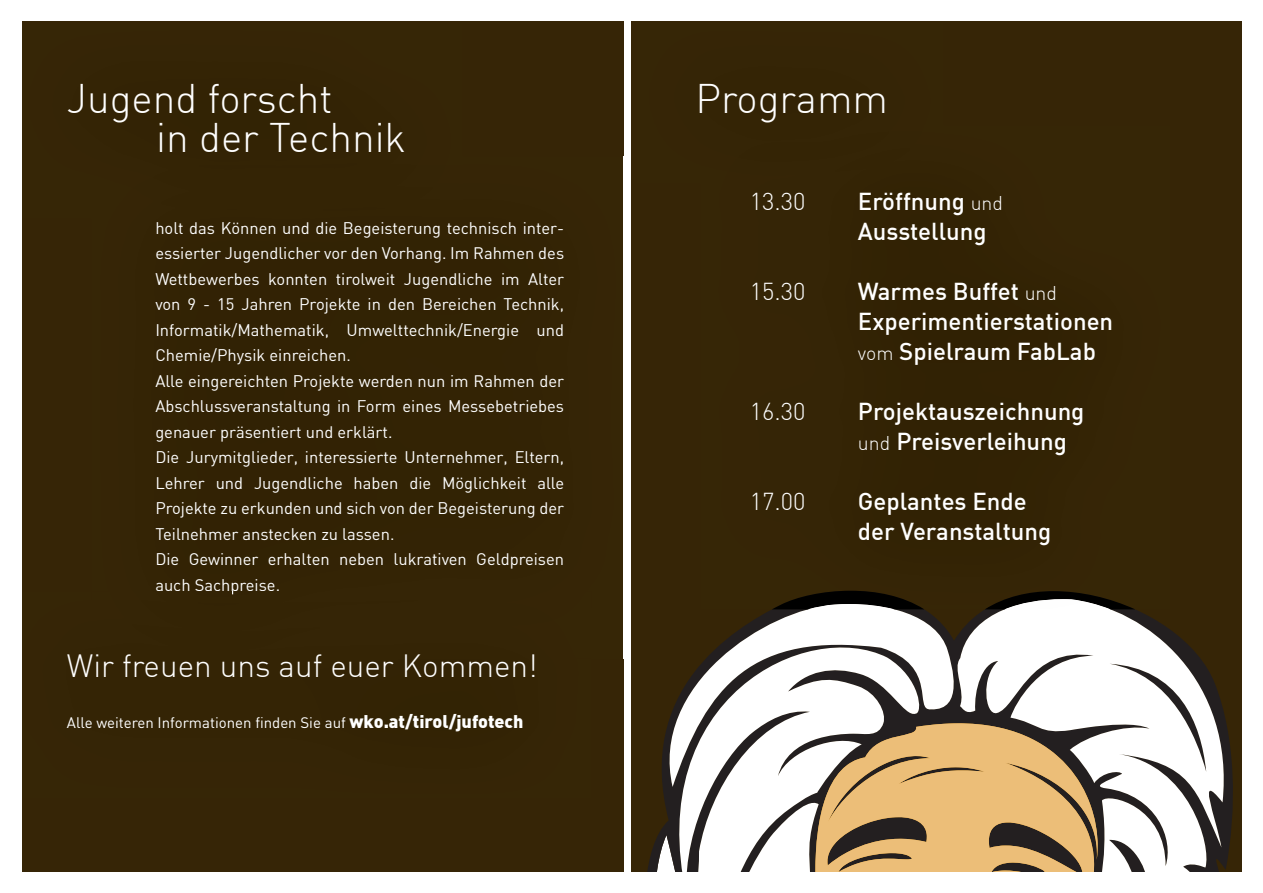
<style>
.page{position:relative;width:1263px;height:893px;background:#fff}
.page>*{position:absolute;margin:0;border:0;box-sizing:border-box;transform-origin:0 0}
.t1{font:300 40.5px/39px "DIN";color:#fff}
.t2{font:300 31.5px "DIN";color:#fff}
.t3{font:500 24px/30px "DIN";color:#fff}
.t4{font:300 24px "DIN";color:#fff}
.t5{font:16.5px/25.5px "DIN";color:#fff}
.t6{font:15px "DIN";color:#fff}
.s1{font-weight:900;font-size:18px}
.s2{font-weight:300;font-size:19.5px}
</style>
<div class="page">
<div style="left:22px;top:21px;width:602px;height:851px;background:#362506"></div>
<div style="left:630px;top:0;width:633px;height:893px;background:#362506"></div>
<hr style="left:627px;top:0;width:4px;height:893px;background:#fff">
<div style="left:22px;top:23px;width:441px;height:195px;background:#352506"></div>
<div style="left:411px;top:156px;width:213px;height:452px;background:#342405"></div>
<div style="left:92px;top:218px;width:319px;height:374px;background:#322304"></div>
<div style="left:592px;top:608px;width:32px;height:51px;background:#362606"></div>
<div style="left:92px;top:156px;width:371px;height:62px;background:#342405"></div>
<div style="left:156px;top:579px;width:123px;height:13px;background:#332305"></div>
<div style="left:22px;top:592px;width:570px;height:206px;background:#352506"></div>
<div style="left:92px;top:592px;width:500px;height:67px;background:#352506"></div>
<img style="left:156px;top:592px;width:123px;height:2px">
<div style="left:923px;top:787px;width:29px;height:85px;background:#ecbe78"></div>
<svg style="left:647px;top:787px;width:276px;height:85px;background:#b9ab96"></svg>
<svg style="left:662px;top:609px;width:290px;height:178px;background:#b9b2a8"></svg>
<svg style="left:952px;top:609px;width:281px;height:263px;background:#bdb1a1"></svg>
<div style="left:0;top:0;width:1263px;height:21px;background:#fff"></div>
<div style="left:0;top:872px;width:1263px;height:21px;background:#fff"></div>
<div style="left:1242px;top:0;width:21px;height:893px;background:#fff"></div>
<img style="left:773px;top:591px;width:361px;height:18px">
<img style="left:807px;top:604px;width:88px;height:5px">
<img style="left:1004px;top:599px;width:107px;height:10px">
<h1 class="t1" style="left:156px;top:79px;width:251px;text-indent:-89px">Jugend forscht<br>in der Technik</h1>
<p class="t5" style="left:155px;top:215px;width:410px">holt das Können und die Begeisterung technisch inter&shy;essierter Jugendlicher vor den Vorhang. Im Rahmen des Wettbewerbes konnten tirolweit Jugendliche im Alter von 9 - 15 Jahren Projekte in den Bereichen Technik, Informatik/Mathematik, Umwelttechnik/Energie und Chemie/Physik einreichen.<br>Alle eingereichten Projekte werden nun im Rahmen der Abschlussveranstaltung in Form eines Messebetriebes genauer präsentiert und erklärt.<br>Die Jurymitglieder, interessierte Unternehmer, Eltern, Lehrer und Jugendliche haben die Möglichkeit alle Projekte zu erkunden und sich von der Begeisterung der Teilnehmer anstecken zu lassen.<br>Die Gewinner erhalten neben lukrativen Geldpreisen auch Sachpreise.</p>
<h2 class="t2" style="left:67px;top:647px;width:472px">Wir freuen uns auf euer Kommen!</h2>
<p class="t6" style="left:67px;top:713px;width:458px">Alle weiteren Informationen finden Sie auf <span class="s1">wko.at/tirol/jufotech</span></p>
<h1 class="t1" style="left:696px;top:79px;width:194px">Programm</h1>
<h3 class="t4" style="left:750px;top:186px;width:57px">13.30</h3>
<h3 class="t3" style="left:858px;top:185px;width:147px">Eröffnung <span class="s2">und<br></span>Ausstellung</h3>
<h3 class="t4" style="left:750px;top:276px;width:57px">15.30</h3>
<h3 class="t3" style="left:858px;top:275px;width:257px">Warmes Buffet <span class="s2">und<br></span>Experimentierstationen <span class="s2">vom</span> Spielraum FabLab</h3>
<h3 class="t4" style="left:750px;top:396px;width:57px">16.30</h3>
<h3 class="t3" style="left:858px;top:395px;width:228px">Projektauszeichnung <span class="s2">und</span> Preisverleihung</h3>
<h3 class="t4" style="left:750px;top:486px;width:57px">17.00</h3>
<h3 class="t3" style="left:858px;top:485px;width:195px">Geplantes Ende der Veranstaltung</h3>
</div>
